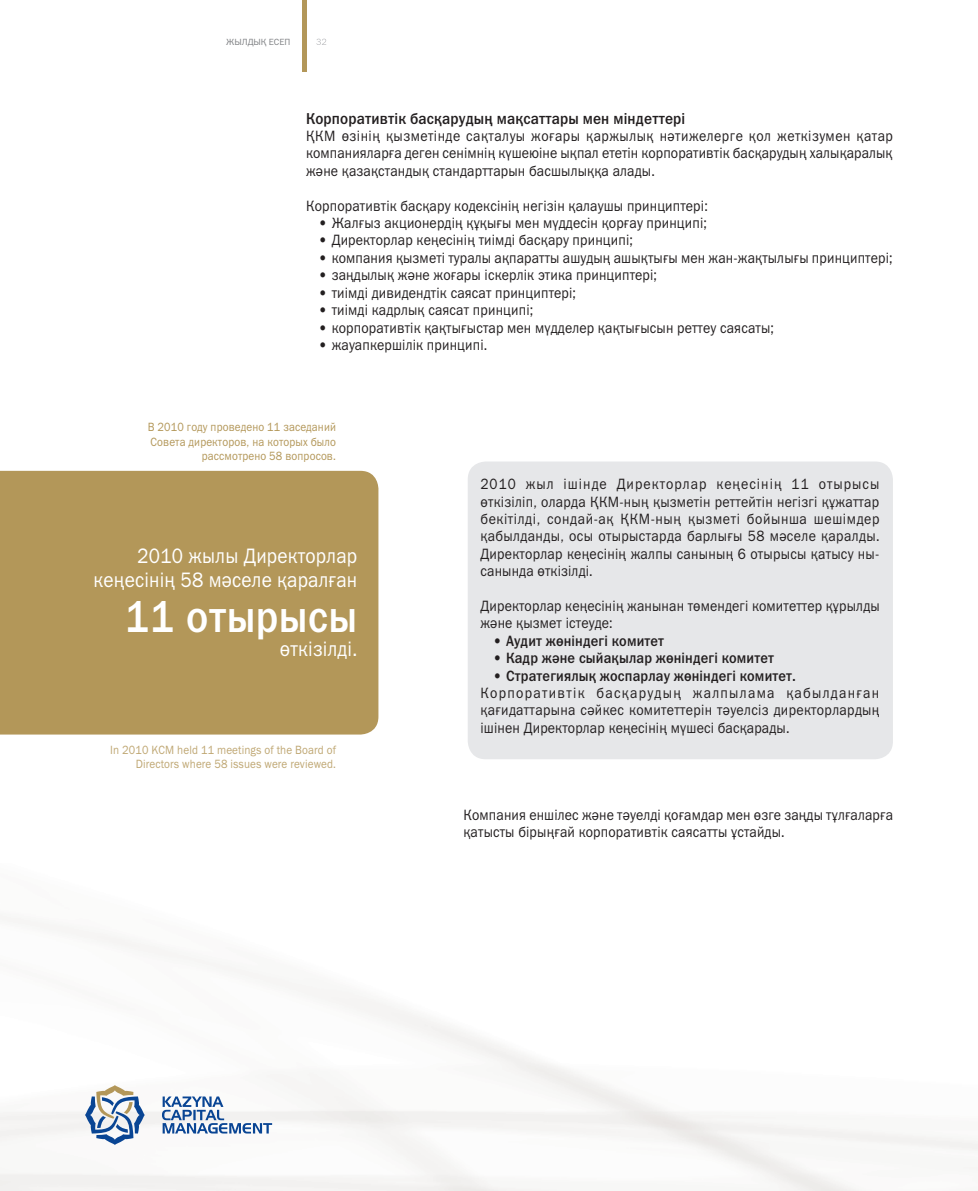
<style>
.page{position:relative;width:978px;height:1191px;background:#fff}
.page>*{position:absolute;margin:0;border:0;box-sizing:border-box;transform-origin:0 0}
.t1{font:500 45px "DS Franklin Gothic";letter-spacing:.01em;color:#fff;scale:.88 1}
.t2{font:21px/24px "DS Franklin Gothic";letter-spacing:.01em;color:#fff;text-align:right;scale:.9 1}
.t3{font:500 15.9px "DS Franklin Gothic";letter-spacing:.01em;color:#231f20;scale:.9 1}
.t4{font:15px/17.4px "DS Franklin Gothic";letter-spacing:.01em;color:#231f20;text-align:justify;scale:.9 1}
.t5{font:500 15px "DS Franklin Gothic";letter-spacing:.01em;color:#231f20;scale:.9 1}
.t6{font:12px/14.4px "DS Franklin Gothic";letter-spacing:.01em;color:#b39759;text-align:right;scale:.9 1}
.t7{font:12px/14.4px "DS Franklin Gothic";letter-spacing:.01em;color:#bfa773;text-align:right;scale:.9 1}
.t8{font:9px "DS Franklin Gothic";color:#808285}
</style>
<div class="page">
<img style="left:0;top:915px;width:978px;height:276px">
<svg style="left:85px;top:1085px;width:60px;height:59px"></svg>
<svg style="left:162px;top:1096px;width:110px;height:37px"></svg>
<svg style="left:316px;top:39px;width:10px;height:6px"></svg>
<hr style="left:302px;top:0;width:4px;height:72px;background:#b39759">
<div style="left:0;top:471px;width:378px;height:263px;background:#b39759"></div>
<div style="left:468px;top:461px;width:425px;height:298px;background:#e6e7e9;border-radius:18px"></div>
<p class="t8" style="left:226px;top:37px;width:66px">ЖЫЛДЫҚ ЕСЕП</p>
<p class="t3" style="left:306px;top:110px;width:423px">Корпоративтік басқарудың мақсаттары мен міндеттері</p>
<p class="t4" style="left:306px;top:127px;width:653px">ҚКМ өзінің қызметінде сақталуы жоғары қаржылық нәтижелерге қол жеткізумен қатар компанияларға деген сенімнің күшеюіне ықпал ететін корпоративтік басқарудың халықаралық және қазақстандық стандарттарын басшылыққа алады.</p>
<p class="t4" style="left:306px;top:197px;width:448px">Корпоративтік басқару кодексінің негізін қалаушы принциптері:</p>
<p class="t4" style="left:319px;top:214px;width:433px">• Жалғыз акционердің құқығы мен мүддесін қорғау принципі;</p>
<p class="t4" style="left:319px;top:232px;width:350px">• Директорлар кеңесінің тиімді басқару принципі;</p>
<p class="t4" style="left:319px;top:249px;width:639px">• компания қызметі туралы ақпаратты ашудың ашықтығы мен жан-жақтылығы принциптері;</p>
<p class="t4" style="left:319px;top:267px;width:377px">• заңдылық және жоғары іскерлік этика принциптері;</p>
<p class="t4" style="left:319px;top:284px;width:287px">• тиімді дивидендтік саясат принциптері;</p>
<p class="t4" style="left:319px;top:301px;width:240px">• тиімді кадрлық саясат принципі;</p>
<p class="t4" style="left:319px;top:319px;width:507px">• корпоративтік қақтығыстар мен мүдделер қақтығысын реттеу саясаты;</p>
<p class="t4" style="left:319px;top:336px;width:189px">• жауапкершілік принципі.</p>
<p class="t6" style="left:148px;top:420px;width:211px">В 2010 году проведено 11 заседаний<br>Совета директоров, на которых было рассмотрено 58 вопросов.</p>
<h2 class="t2" style="left:94px;top:544px;width:295px">2010 жылы Директорлар кеңесінің 58 мәселе қаралған</h2>
<h1 class="t1" style="left:126px;top:594px;width:264px">11 отырысы</h1>
<h2 class="t2" style="left:280px;top:637px;width:87px">өткізілді.</h2>
<p class="t7" style="left:110px;top:742px;width:252px">In 2010 KCM held 11 meetings of the Board of<br>Directors where 58 issues were reviewed.</p>
<p class="t4" style="left:480px;top:475px;width:445px">2010 жыл ішінде Директорлар кеңесінің 11 отырысы өткізіліп, оларда ҚКМ-ның қызметін реттейтін негізгі құжаттар бекітілді, сондай-ақ ҚКМ-ның қызметі бойынша шешімдер қабылданды, осы отырыстарда барлығы 58 мәселе қаралды.<br>Директорлар кеңесінің жалпы санының 6 отырысы қатысу ны&shy;санында өткізілді.</p>
<p class="t4" style="left:480px;top:597px;width:445px">Директорлар кеңесінің жанынан төмендегі комитеттер құрылды және қызмет істеуде:</p>
<p class="t5" style="left:493px;top:633px;width:191px">• Аудит жөніндегі комитет</p>
<p class="t5" style="left:493px;top:650px;width:314px">• Кадр және сыйақылар жөніндегі комитет</p>
<p class="t5" style="left:493px;top:668px;width:338px">• Стратегиялық жоспарлау жөніндегі комитет.</p>
<p class="t4" style="left:480px;top:684px;width:445px">Корпоративтік басқарудың жалпылама қабылданған қағидаттарына сәйкес комитеттерін тәуелсіз директорлардың ішінен Директорлар кеңесінің мүшесі басқарады.</p>
<p class="t4" style="left:463px;top:806px;width:479px">Компания еншілес және тәуелді қоғамдар мен өзге заңды тұлғаларға қатысты бірыңғай корпоративтік саясатты ұстайды.</p>
</div>
